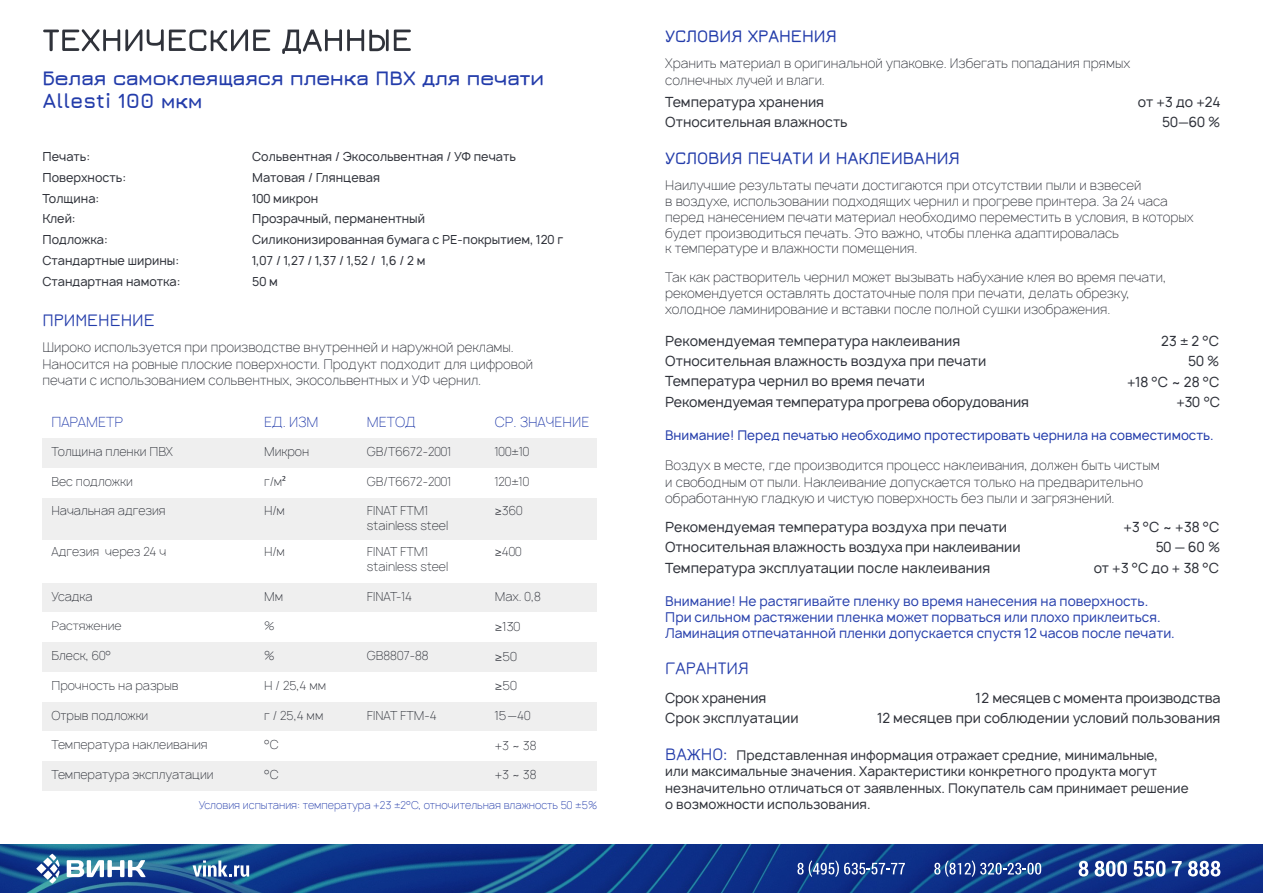
<style>
.page{position:relative;width:1263px;height:893px;background:#fff}
.page>*{position:absolute;margin:0;border:0;box-sizing:border-box;transform-origin:0 0}
.t1{font:700 21px/23.1px "Jura";color:#233caa}
.t2{font:600 18px "Jura";color:#233caa}
.t3{font:500 18px "Jura";color:#233caa}
.t4{font:13.5px/20.4px "Manrope";color:#2f323a}
.t5{font:100 13.5px "Manrope";color:#233caa}
.t6{font:13.05px/15.9px "Manrope";color:#233caa}
.t7{font:100 12.9px/15.8px "Manrope";color:#2f323a}
.t8{font:12.9px/16.5px "Manrope";color:#2f323a}
.t9{font:12.9px "Manrope";color:#233caa}
.t10{font:100 12px/15px "Manrope";color:#2f323a}
.t11{font:12px/20.9px "Manrope";color:#2f323a}
.t12{font:100 12px "Manrope";color:#2f323a;scale:1.06 1}
.t13{font:100 11.25px "Manrope";color:#2f323a;scale:1.06 1}
.t14{font:100 10.5px "Manrope";color:#233caa}
.s1{font-family:"Myriad Pro";font-weight:400}
.s2{font-family:"Jura";font-weight:500;font-size:18px;color:#233caa}
</style>
<div class="page">
<svg style="left:0;top:845px;width:1263px;height:48px;background:#103b89"></svg>
<svg style="left:43px;top:29px;width:368px;height:25px"></svg>
<svg style="left:193px;top:860px;width:56px;height:17px"></svg>
<svg style="left:67px;top:860px;width:79px;height:17px"></svg>
<svg style="left:43px;top:870px;width:9px;height:10px"></svg>
<svg style="left:36px;top:863px;width:10px;height:11px"></svg>
<svg style="left:43px;top:857px;width:9px;height:10px"></svg>
<svg style="left:49px;top:854px;width:11px;height:30px"></svg>
<svg style="left:1078px;top:861px;width:142px;height:15px"></svg>
<svg style="left:934px;top:860px;width:107px;height:17px;background:#4764a3"></svg>
<svg style="left:797px;top:860px;width:108px;height:17px;background:#425fa2"></svg>
<div style="left:42px;top:438px;width:555px;height:30px;background:#efefef"></div>
<div style="left:42px;top:583px;width:555px;height:29px;background:#efefef"></div>
<div style="left:42px;top:642px;width:555px;height:30px;background:#efefef"></div>
<div style="left:42px;top:702px;width:555px;height:29px;background:#efefef"></div>
<div style="left:42px;top:761px;width:555px;height:30px;background:#efefef"></div>
<div style="left:42px;top:498px;width:555px;height:42px;background:#efefef"></div>
<h1 class="t1" style="left:42px;top:64px;width:503px">Белая самоклеящаяся пленка ПВХ для печати<br>Allesti 100 мкм</h1>
<p class="t11" style="left:42px;top:146px;width:85px">Печать:<br>Поверхность:<br>Толщина:<br>Клей:<br>Подложка:</p>
<p class="t11" style="left:252px;top:146px;width:313px">Сольвентная / Экосольвентная / УФ печать<br>Матовая / Глянцевая<br>100 микрон<br>Прозрачный, перманентный<br>Силиконизированная бумага с PE-покрытием, 120 г</p>
<p class="t11" style="left:42px;top:271px;width:140px">Стандартная намотка:</p>
<p class="t11" style="left:42px;top:250px;width:138px">Стандартные ширины:</p>
<p class="t11" style="left:252px;top:250px;width:175px">1,07 / 1,27 / 1,37 / 1,52 / 1,6 / 2 м</p>
<p class="t11" style="left:252px;top:271px;width:27px">50 м</p>
<h2 class="t3" style="left:43px;top:306px;width:114px">ПРИМЕНЕНИЕ</h2>
<p class="t7" style="left:43px;top:339px;width:492px;line-height:16.5px">Широко используется при производстве внутренней и наружной рекламы.<br>Наносится на ровные плоские поверхности. Продукт подходит для цифровой печати с использованием сольвентных, экосольвентных и УФ чернил.</p>
<p class="t5" style="left:51px;top:414px;width:73px">ПАРАМЕТР</p>
<p class="t10" style="left:51px;top:444px;width:123px">Толщина пленки ПВХ</p>
<p class="t10" style="left:51px;top:474px;width:83px">Вес подложки</p>
<p class="t5" style="left:264px;top:414px;width:56px">ЕД. ИЗМ</p>
<p class="t10" style="left:264px;top:444px;width:47px">Микрон</p>
<p class="t10" style="left:264px;top:474px;width:23px">г/м<span class="s1">²</span></p>
<p class="t5" style="left:367px;top:414px;width:50px">МЕТОД</p>
<p class="t10" style="left:367px;top:444px;width:86px">GB/T6672-2001</p>
<p class="t10" style="left:367px;top:474px;width:86px">GB/T6672-2001</p>
<p class="t5" style="left:495px;top:414px;width:96px">СР. ЗНАЧЕНИЕ</p>
<p class="t10" style="left:495px;top:444px;width:36px">100±10</p>
<p class="t10" style="left:495px;top:474px;width:36px">120±10</p>
<p class="t10" style="left:51px;top:503px;width:116px">Начальная адгезия</p>
<p class="t10" style="left:264px;top:503px;width:22px">Н/м</p>
<p class="t10" style="left:367px;top:503px;width:83px">FINAT FTM1 stainless steel</p>
<p class="t10" style="left:495px;top:503px;width:29px"><span class="s1">≥</span>360</p>
<p class="t10" style="left:51px;top:544px;width:116px">Адгезия через 24 ч</p>
<p class="t10" style="left:264px;top:544px;width:22px">Н/м</p>
<p class="t10" style="left:367px;top:544px;width:83px">FINAT FTM1 stainless steel</p>
<p class="t10" style="left:495px;top:544px;width:28px"><span class="s1">≥</span>400</p>
<p class="t10" style="left:495px;top:589px;width:48px">Max. 0,8</p>
<p class="t12" style="left:495px;top:619px;width:26px"><span class="s1">≥</span>130</p>
<p class="t12" style="left:495px;top:649px;width:22px"><span class="s1">≥</span>50</p>
<p class="t12" style="left:495px;top:679px;width:22px"><span class="s1">≥</span>50</p>
<p class="t12" style="left:495px;top:708px;width:35px">15—40</p>
<p class="t10" style="left:495px;top:738px;width:43px">+3 ~ 38</p>
<p class="t10" style="left:264px;top:767px;width:16px">°С</p>
<p class="t10" style="left:495px;top:768px;width:43px">+3 ~ 38</p>
<p class="t10" style="left:51px;top:589px;width:43px">Усадка</p>
<p class="t10" style="left:264px;top:589px;width:21px">Мм</p>
<p class="t10" style="left:367px;top:589px;width:47px">FINAT-14</p>
<p class="t13" style="left:264px;top:619px;width:11px">%</p>
<p class="t10" style="left:264px;top:648px;width:12px">%</p>
<p class="t10" style="left:264px;top:678px;width:64px">Н / 25,4 мм</p>
<p class="t10" style="left:264px;top:708px;width:61px">г / 25,4 мм</p>
<p class="t13" style="left:51px;top:619px;width:68px">Растяжение</p>
<p class="t10" style="left:51px;top:648px;width:61px">Блеск, 60°</p>
<p class="t10" style="left:51px;top:678px;width:129px">Прочность на разрыв</p>
<p class="t10" style="left:51px;top:708px;width:98px">Отрыв подложки</p>
<p class="t10" style="left:51px;top:738px;width:158px">Температура наклеивания</p>
<p class="t10" style="left:51px;top:767px;width:164px">Температура эксплуатации</p>
<p class="t10" style="left:367px;top:648px;width:63px">GB8807-88</p>
<p class="t10" style="left:367px;top:708px;width:71px">FINAT FTM-4</p>
<p class="t10" style="left:264px;top:738px;width:16px">°С</p>
<p class="t14" style="left:199px;top:799px;width:400px">Условия испытания: температура +23 ±2°С, отночительная влажность 50 ±5%</p>
<h2 class="t2" style="left:665px;top:22px;width:173px">УСЛОВИЯ ХРАНЕНИЯ</h2>
<p class="t7" style="left:665px;top:55px;width:467px;line-height:16.5px">Хранить материал в оригинальной упаковке. Избегать попадания прямых солнечных лучей и влаги.</p>
<p class="t4" style="left:665px;top:92px;width:184px">Температура хранения<br>Относительная влажность</p>
<p class="t4" style="left:1138px;top:92px;width:84px;text-align:right">от +3 до +24<br>50—60 %</p>
<h2 class="t2" style="left:665px;top:144px;width:296px">УСЛОВИЯ ПЕЧАТИ И НАКЛЕИВАНИЯ</h2>
<p class="t7" style="left:665px;top:178px;width:530px">Наилучшие результаты печати достигаются при отсутствии пыли и взвесей<br>в воздухе, использовании подходящих чернил и прогреве принтера. За 24 часа перед нанесением печати материал необходимо переместить в условия, в которых будет производиться печать. Это важно, чтобы пленка адаптировалась<br>к температуре и влажности помещения.</p>
<p class="t7" style="left:665px;top:270px;width:502px">Так как растворитель чернил может вызывать набухание клея во время печати, рекомендуется оставлять достаточные поля при печати, делать обрезку, холодное ламинирование и вставки после полной сушки изображения.</p>
<p class="t4" style="left:1161px;top:331px;width:59px">23 ± 2 °С</p>
<p class="t4" style="left:665px;top:351px;width:322px">Относительная влажность воздуха при печати</p>
<p class="t4" style="left:1188px;top:351px;width:33px">50 %</p>
<p class="t4" style="left:665px;top:371px;width:261px">Температура чернил во время печати</p>
<p class="t4" style="left:1127px;top:372px;width:94px">+18 °С ~ 28 °С</p>
<p class="t4" style="left:665px;top:392px;width:365px">Рекомендуемая температура прогрева оборудования</p>
<p class="t4" style="left:1176px;top:392px;width:45px">+30 °С</p>
<p class="t4" style="left:665px;top:331px;width:297px">Рекомендуемая температура наклеивания</p>
<p class="t9" style="left:665px;top:427px;width:550px">Внимание! Перед печатью необходимо протестировать чернила на совместимость.</p>
<p class="t7" style="left:665px;top:457px;width:496px;line-height:16.5px">Воздух в месте, где производится процесс наклеивания, должен быть чистым и свободным от пыли. Наклеивание допускается только на предварительно обработанную гладкую и чистую поверхность без пыли и загрязнений.</p>
<p class="t4" style="left:665px;top:517px;width:357px">Рекомендуемая температура воздуха при печати<br>Относительная влажность воздуха при наклеивании</p>
<p class="t4" style="left:665px;top:557px;width:326px">Температура эксплуатации после наклеивания</p>
<p class="t4" style="left:1123px;top:517px;width:98px">+3 °С ~ +38 °С</p>
<p class="t4" style="left:1094px;top:557px;width:127px">от +3 °С до + 38 °С</p>
<p class="t4" style="left:1156px;top:537px;width:66px">50—60%</p>
<p class="t6" style="left:665px;top:593px;width:511px">Внимание! Не растягивайте пленку во время нанесения на поверхность.<br>При сильном растяжении пленка может порваться или плохо приклеиться.<br>Ламинация отпечатанной пленки допускается спустя 12 часов после печати.</p>
<h2 class="t3" style="left:665px;top:655px;width:85px">ГАРАНТИЯ</h2>
<p class="t4" style="left:665px;top:687px;width:103px">Срок хранения</p>
<p class="t4" style="left:976px;top:687px;width:246px">12 месяцев с момента производства</p>
<p class="t4" style="left:665px;top:708px;width:135px">Срок эксплуатации</p>
<p class="t4" style="left:877px;top:708px;width:345px">12 месяцев при соблюдении условий пользования</p>
<p class="t8" style="left:665px;top:747px;width:525px"><span class="s2">ВАЖНО:</span> Представленная информация отражает средние, минимальные,<br>или максимальные значения. Характеристики конкретного продукта могут незначительно отличаться от заявленных. Покупатель сам принимает решение о возможности использования.</p>
</div>
